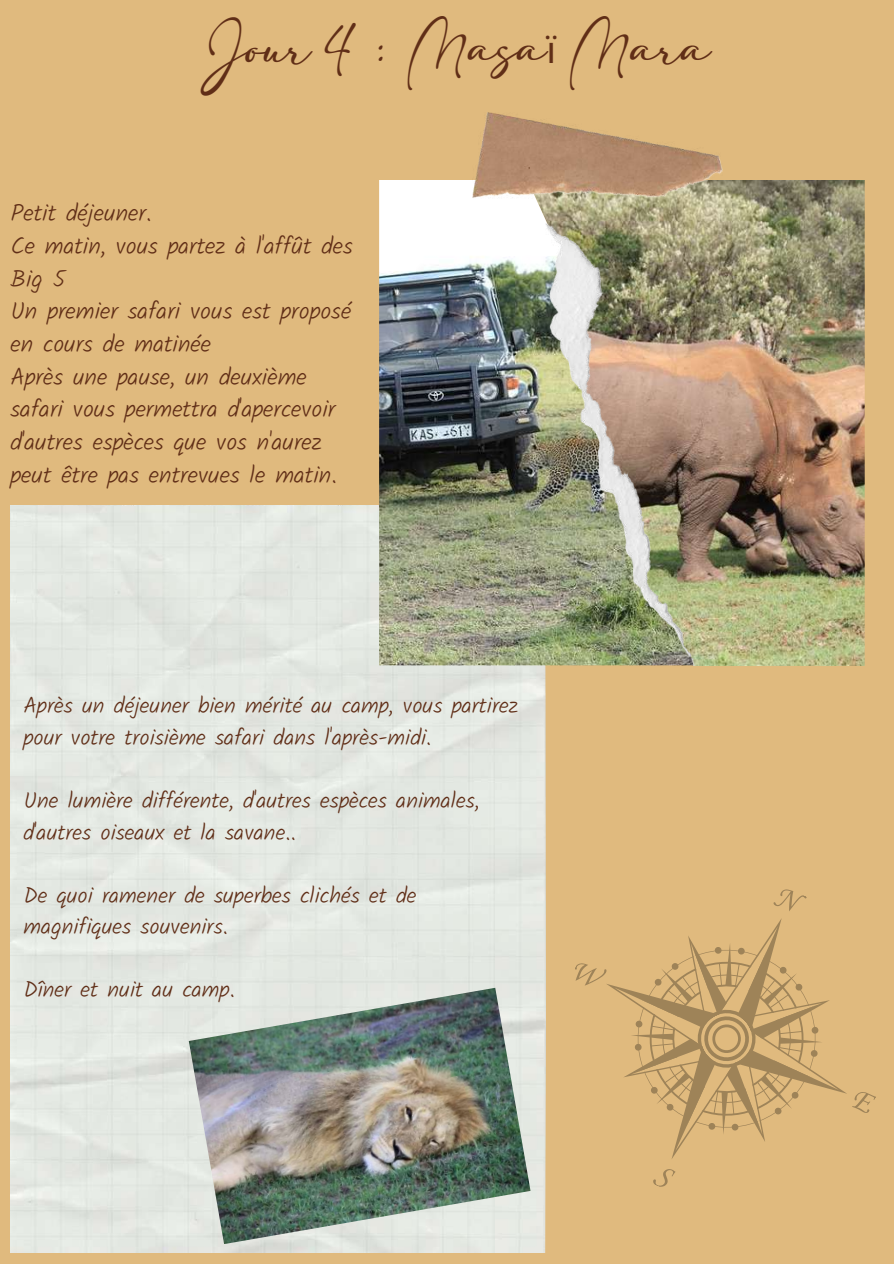
<style>
.page{position:relative;width:894px;height:1264px;background:#fff}
.page>*{position:absolute;margin:0;border:0;box-sizing:border-box;transform-origin:0 0}
.t1{font:37.5px "adelia";color:#602e17}
.t2{font:300 24px/32.7px "Kalam";color:#602e17}
.t3{font:300 22.5px/31.5px "Kalam";color:#602e17}
.s1{font-family:"Noto Sans"}
</style>
<div class="page">
<div style="left:0;top:0;width:893px;height:1263px;background:#e0ba7e"></div>
<div style="left:11px;top:506px;width:534px;height:746px;background:#e3e8e2"></div>
<img style="left:693px;top:181px;width:171px;height:484px">
<img style="left:379px;top:181px;width:314px;height:484px">
<img style="left:545px;top:223px;width:149px;height:442px">
<img style="left:472px;top:112px;width:250px;height:89px">
<svg style="left:623px;top:935px;width:206px;height:207px"></svg>
<svg style="left:575px;top:963px;width:32px;height:23px"></svg>
<svg style="left:653px;top:1169px;width:22px;height:18px"></svg>
<svg style="left:852px;top:1092px;width:24px;height:21px"></svg>
<svg style="left:773px;top:889px;width:33px;height:22px"></svg>
<img style="left:189px;top:987px;width:341px;height:257px">
<h1 class="t1" style="left:201px;top:35px;width:511px">Jour 4 : Masa<span class="s1">ï</span> Mara</h1>
<p class="t2" style="left:11px;top:196px;width:343px">Petit déjeuner.<br>Ce matin, vous partez à l'affût des<br>Big 5<br>Un premier safari vous est proposé en cours de matinée<br>Après une pause, un deuxième safari vous permettra d'apercevoir d'autres espèces que vos n'aurez peut être pas entrevues le matin.</p>
<p class="t3" style="left:24px;top:690px;width:496px">Après un déjeuner bien mérité au camp, vous partirez pour votre troisième safari dans l'après-midi.</p>
<p class="t3" style="left:24px;top:784px;width:457px">Une lumière différente, d'autres espèces animales, d'autres oiseaux et la savane..</p>
<p class="t3" style="left:24px;top:879px;width:394px">De quoi ramener de superbes clichés et de magnifiques souvenirs.</p>
<p class="t3" style="left:24px;top:973px;width:213px">Dîner et nuit au camp.</p>
</div>
